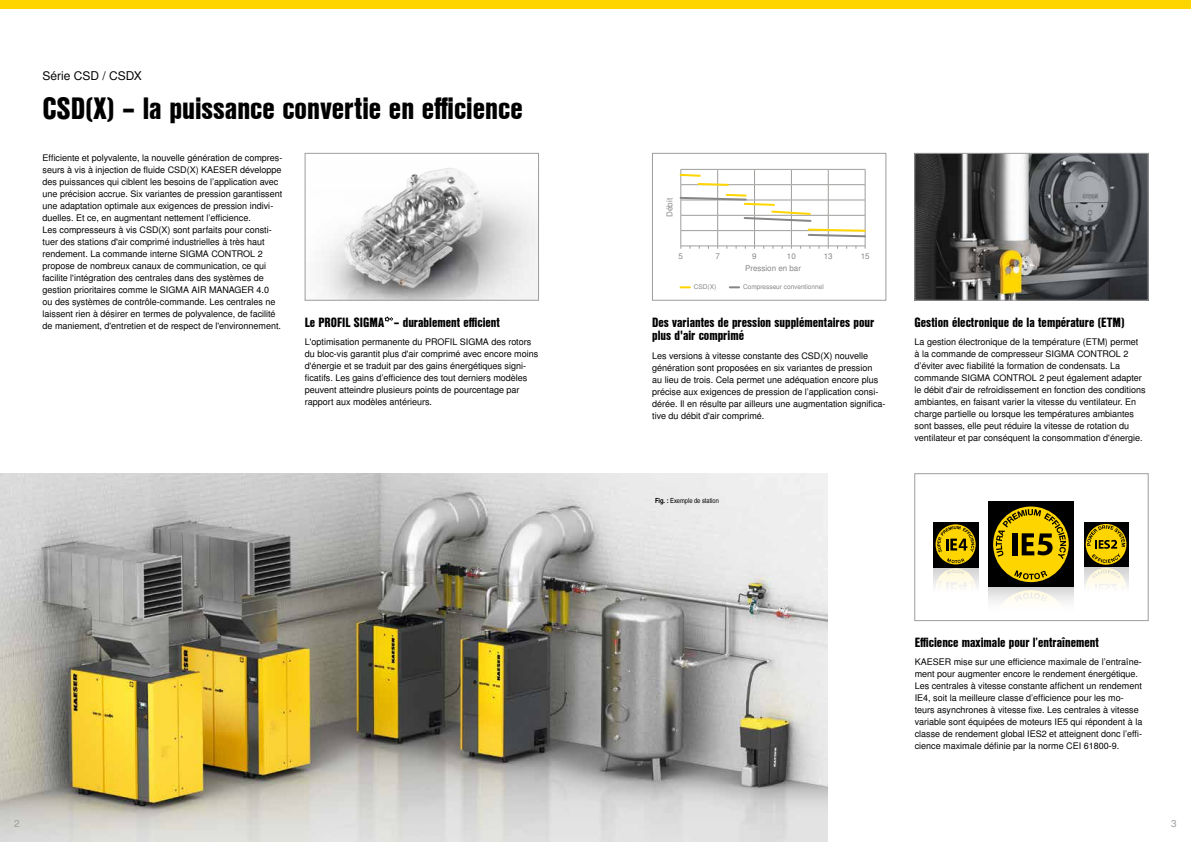
<style>
.page{position:relative;width:1191px;height:842px;background:#fff}
.page>*{position:absolute;margin:0;border:0;box-sizing:border-box;transform-origin:0 0}
.t1{font:30px "Nimbus San L Bla Con";color:#000}
.t2{font:13px/13px "Nimbus San L Bla Con";color:#000}
.t3{font:12px "Nimbus San L";color:#000}
.t4{font:10px "Nimbus San L";color:#9d9d9c}
.t5{font:9px/12px "Nimbus San L";color:#000}
.t6{font:8px "Nimbus San L";color:#868686}
.t7{font:7px "Nimbus San L Reg Con";color:#000}
.t8{font:6.5px "Nimbus San L";color:#868686}
.s1{font-family:"Nimbus San L Bol Con"}
</style>
<div class="page">
<div style="left:0;top:0;width:1191px;height:9px;background:#ffd500"></div>
<img style="left:0;top:473px;width:827px;height:369px">
<div style="left:914px;top:473px;width:234px;height:148px;background:#fff;border:1px solid #9d9d9c"></div>
<div style="left:933px;top:522px;width:45px;height:45px;background:#000"></div>
<div style="left:935px;top:524px;width:40px;height:40px;background:#ffd500;border-radius:50%"></div>
<svg style="left:946px;top:558px;width:18px;height:5px"></svg>
<svg style="left:937px;top:526px;width:37px;height:26px"></svg>
<div style="left:988px;top:502px;width:85px;height:85px;background:#000"></div>
<div style="left:993px;top:506px;width:75px;height:76px;background:#ffd500;border-radius:50%"></div>
<svg style="left:1014px;top:570px;width:33px;height:10px"></svg>
<svg style="left:995px;top:509px;width:74px;height:50px"></svg>
<div style="left:1083px;top:522px;width:45px;height:45px;background:#000"></div>
<svg style="left:1085px;top:524px;width:41px;height:41px"></svg>
<svg style="left:1087px;top:525px;width:38px;height:38px"></svg>
<svg style="left:988px;top:587px;width:85px;height:35px"></svg>
<svg style="left:993px;top:590px;width:75px;height:32px"></svg>
<div style="left:933px;top:566px;width:45px;height:45px;background:linear-gradient(to bottom,#d8d8d7,#fff)"></div>
<svg style="left:935px;top:568px;width:40px;height:40px"></svg>
<svg style="left:946px;top:569px;width:18px;height:6px"></svg>
<svg style="left:937px;top:581px;width:37px;height:26px"></svg>
<svg style="left:1083px;top:566px;width:45px;height:21px"></svg>
<svg style="left:1085px;top:568px;width:41px;height:41px"></svg>
<svg style="left:1087px;top:569px;width:38px;height:38px"></svg>
<img style="left:322px;top:168px;width:215px;height:130px">
<div style="left:305px;top:153px;width:234px;height:147px;border:1px solid #9d9d9c"></div>
<img style="left:916px;top:155px;width:230px;height:143px">
<div style="left:914px;top:153px;width:234px;height:147px;border:1px solid #9d9d9c"></div>
<div style="left:652px;top:153px;width:234px;height:147px;background:#fff;border:1px solid #9d9d9c"></div>
<hr style="left:680px;top:169px;width:37px;height:1px;background:#9d9d9c">
<hr style="left:717px;top:169px;width:37px;height:1px;background:#9d9d9c">
<hr style="left:754px;top:169px;width:37px;height:1px;background:#9d9d9c">
<hr style="left:791px;top:169px;width:37px;height:1px;background:#9d9d9c">
<hr style="left:828px;top:169px;width:37px;height:1px;background:#9d9d9c">
<svg style="left:679px;top:170px;width:187px;height:79px"></svg>
<svg style="left:680px;top:286px;width:10px;height:2px"></svg>
<svg style="left:730px;top:286px;width:9px;height:2px"></svg>
<svg style="left:384px;top:316px;width:9px;height:6px"></svg>
<h3 class="t3" style="left:43px;top:69px;width:101px">Série CSD / CSDX</h3>
<h1 class="t1" style="left:43px;top:85px;width:482px">CSD(X) – la puissance convertie en efficience</h1>
<p class="t5" style="left:43px;top:152px;width:241px">Efficiente et polyvalente, la nouvelle génération de compres&shy;seurs à vis à injection de fluide CSD(X) KAESER développe des puissances qui ciblent les besoins de l’application avec une précision accrue. Six variantes de pression garantissent une adaptation optimale aux exigences de pression indivi&shy;duelles. Et ce, en augmentant nettement l’efficience.<br>Les compresseurs à vis CSD(X) sont parfaits pour consti&shy;tuer des stations d'air comprimé industrielles à très haut rendement. La commande interne SIGMA CONTROL 2 propose de nombreux canaux de communication, ce qui facilite l'intégration des centrales dans des systèmes de gestion prioritaires comme le SIGMA AIR MANAGER 4.0<br>ou des systèmes de contrôle-commande. Les centrales ne laissent rien à désirer en termes de polyvalence, de facilité de maniement, d'entretien et de respect de l'environnement.</p>
<h2 class="t2" style="left:305px;top:315px;width:197px">Le PROFIL SIGMA – durablement efficient</h2>
<p class="t5" style="left:305px;top:336px;width:235px">L'optimisation permanente du PROFIL SIGMA des rotors du bloc-vis garantit plus d'air comprimé avec encore moins d'énergie et se traduit par des gains énergétiques signi&shy;ficatifs. Les gains d’efficience des tout derniers modèles peuvent atteindre plusieurs points de pourcentage par rapport aux modèles antérieurs.</p>
<p class="t6" style="left:665px;top:217px;width:20px;rotate:-90deg">Débit</p>
<p class="t6" style="left:678px;top:251px;width:6px">5</p>
<p class="t6" style="left:715px;top:251px;width:6px">7</p>
<p class="t6" style="left:752px;top:251px;width:6px">9</p>
<p class="t6" style="left:787px;top:251px;width:10px">10</p>
<p class="t6" style="left:824px;top:251px;width:10px">13</p>
<p class="t6" style="left:860px;top:251px;width:10px">15</p>
<p class="t8" style="left:694px;top:283px;width:24px">CSD(X)</p>
<p class="t8" style="left:743px;top:283px;width:82px">Compresseur conventionnel</p>
<p class="t6" style="left:745px;top:263px;width:57px">Pression en bar</p>
<h2 class="t2" style="left:652px;top:315px;width:223px">Des variantes de pression supplémentaires pour plus d'air comprimé</h2>
<p class="t5" style="left:652px;top:350px;width:235px">Les versions à vitesse constante des CSD(X) nouvelle génération sont proposées en six variantes de pression<br>au lieu de trois. Cela permet une adéquation encore plus précise aux exigences de pression de l’application consi&shy;dérée. Il en résulte par ailleurs une augmentation significa&shy;tive du débit d'air comprimé.</p>
<p class="t7" style="left:655px;top:496px;width:65px"><span class="s1">Fig. :</span> Exemple de station</p>
<h2 class="t2" style="left:914px;top:315px;width:211px">Gestion électronique de la température (ETM)</h2>
<p class="t5" style="left:914px;top:336px;width:233px">La gestion électronique de la température (ETM) permet<br>à la commande de compresseur SIGMA CONTROL 2 d’éviter avec fiabilité la formation de condensats. La commande SIGMA CONTROL 2 peut également adapter le débit d'air de refroidissement en fonction des conditions ambiantes, en faisant varier la vitesse du ventilateur. En charge partielle ou lorsque les températures ambiantes sont basses, elle peut réduire la vitesse de rotation du ventilateur et par conséquent la consommation d'énergie.</p>
<h2 class="t2" style="left:914px;top:635px;width:186px">Efficience maximale pour l’entraînement</h2>
<p class="t5" style="left:914px;top:656px;width:229px">KAESER mise sur une efficience maximale de l’entraîne&shy;ment pour augmenter encore le rendement énergétique.<br>Les centrales à vitesse constante affichent un rendement IE4, soit la meilleure classe d’efficience pour les mo&shy;teurs asynchrones à vitesse fixe. Les centrales à vitesse variable sont équipées de moteurs IE5 qui répondent à la classe de rendement global IES2 et atteignent donc l’effi&shy;cience maximale définie par la norme CEI 61800-9.</p>
<p class="t4" style="left:14px;top:817px;width:7px">2</p>
<p class="t4" style="left:1171px;top:817px;width:7px">3</p>
</div>
